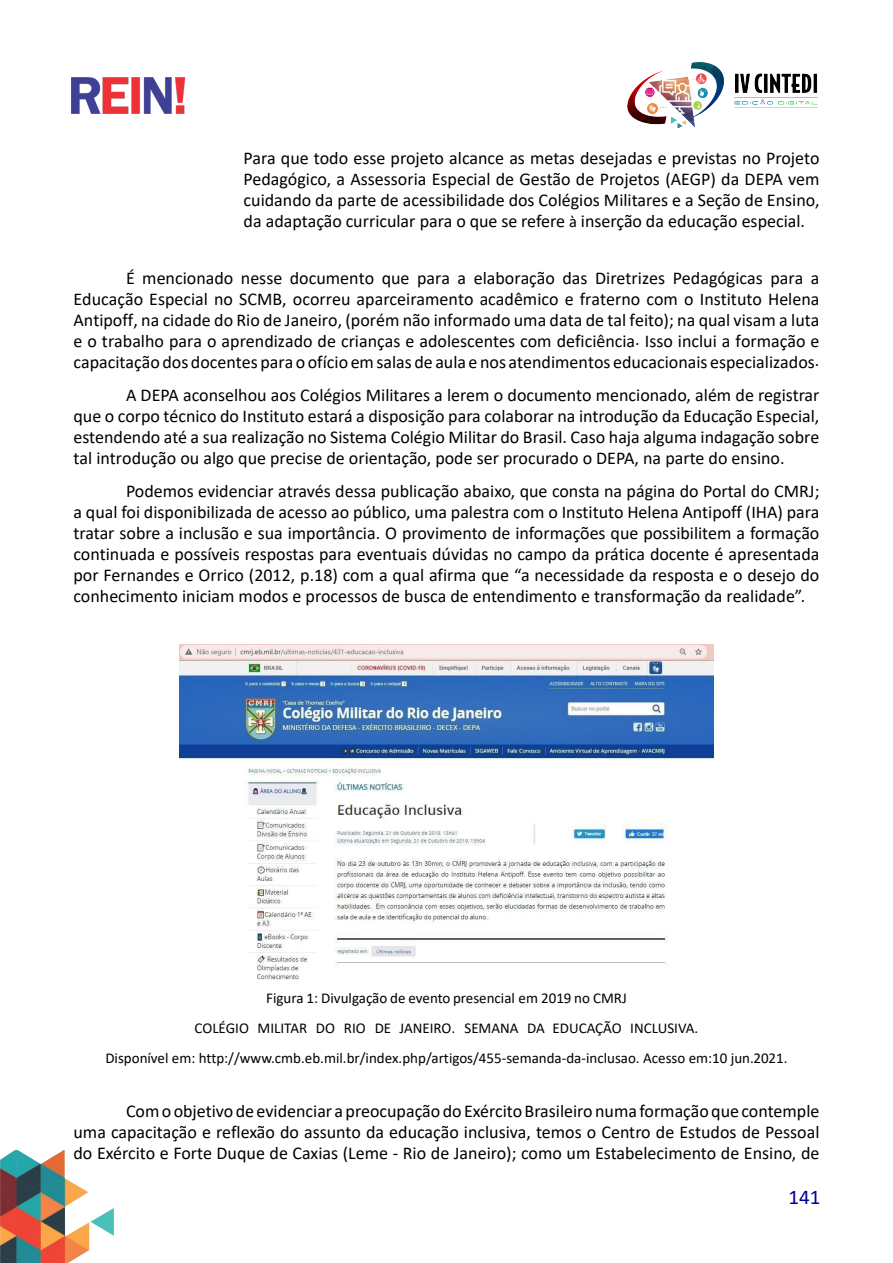
<style>
.page{position:relative;width:893px;height:1263px;background:#fff}
.page>*{position:absolute;margin:0;border:0;box-sizing:border-box;transform-origin:0 0}
.t1{font:21px "Calibri";color:#00009c}
.PARÁGRAFO_REIN{font:18px/21px "Calibri";color:#000;text-align:justify}
.CITAÇÃO_MATEMÁTICA{font:18px/21px "Calibri";color:#000;text-align:justify}
.FIGURA_FONTE_MATEMÁT{font:15px "Calibri";color:#000}
.s1{font-size:16.5px}
</style>
<div class="page">
<img style="left:0;top:1150px;width:113px;height:113px">
<img style="left:71px;top:77px;width:115px;height:36px">
<img style="left:628px;top:63px;width:190px;height:65px">
<img style="left:180px;top:644px;width:533px;height:335px">
<p class="CITAÇÃO_MATEMÁTICA" style="left:244px;top:147px;width:577px">Para que todo esse projeto alcance as metas desejadas e previstas no Projeto Pedagógico, a Assessoria Especial de Gestão de Projetos (AEGP) da DEPA vem cuidando da parte de acessibilidade dos Colégios Militares e a Seção de Ensino, da adaptação curricular para o que se refere <span class="s1">à</span> inserção da educação especial.</p>
<p class="PARÁGRAFO_REIN" style="left:74px;top:267px;width:747px;text-indent:52px">É mencionado nesse documento que para a elaboração das Diretrizes Pedagógicas para a Educação Especial no SCMB, ocorreu aparceiramento acadêmico e fraterno com o Instituto Helena Antipoff, na cidade do Rio de Janeiro, (porém não informado uma data de tal feito); na qual visam a luta e o trabalho para o aprendizado de crianças e adolescentes com deficiência. Isso inclui a formação e capacitação dos docentes para o ofício em salas de aula e nos atendimentos educacionais especializados.</p>
<p class="PARÁGRAFO_REIN" style="left:74px;top:384px;width:747px;text-indent:52px">A DEPA aconselhou aos Colégios Militares a lerem o documento mencionado, além de registrar que o corpo técnico do Instituto estará a disposição para colaborar na introdução da Educação Especial, estendendo até a sua realização no Sistema Colégio Militar do Brasil. Caso haja alguma indagação sobre tal introdução ou algo que precise de orientação, pode ser procurado o DEPA, na parte do ensino.</p>
<p class="PARÁGRAFO_REIN" style="left:74px;top:480px;width:747px;text-indent:52px">Podemos evidenciar através dessa publicação abaixo, que consta na página do Portal do CMRJ; a qual foi disponibilizada de acesso ao público, uma palestra com o Instituto Helena Antipoff (IHA) para tratar sobre a inclusão e sua importância. O provimento de informações que possibilitem a formação continuada e possíveis respostas para eventuais dúvidas no campo da prática docente é apresentada por Fernandes e Orrico (2012, p.18) com a qual afirma que “a necessidade da resposta e o desejo do conhecimento iniciam modos e processos de busca de entendimento e transformação da realidade”.</p>
<p class="FIGURA_FONTE_MATEMÁT" style="left:266px;top:988px;width:362px">Figura 1: Divulgação de evento presencial em 2019 no CMRJ</p>
<p class="FIGURA_FONTE_MATEMÁT" style="left:195px;top:1018px;width:505px">COLÉGIO MILITAR DO RIO DE JANEIRO. SEMANA DA EDUCAÇÃO INCLUSIVA.</p>
<p class="FIGURA_FONTE_MATEMÁT" style="left:105px;top:1048px;width:684px">Disponível em: http://www.cmb.eb.mil.br/index.php/artigos/455-semanda-da-inclusao. Acesso em:10 jun. 2021.</p>
<p class="PARÁGRAFO_REIN" style="left:74px;top:1099px;width:747px;text-indent:52px">Com o objetivo de evidenciar a preocupação do Exército Brasileiro numa formação que contemple uma capacitação e reflexão do assunto da educação inclusiva, temos o Centro de Estudos de Pessoal do Exército e Forte Duque de Caxias (Leme - Rio de Janeiro); como um Estabelecimento de Ensino, de</p>
<p class="t1" style="left:789px;top:1182px;width:33px">141</p>
</div>
